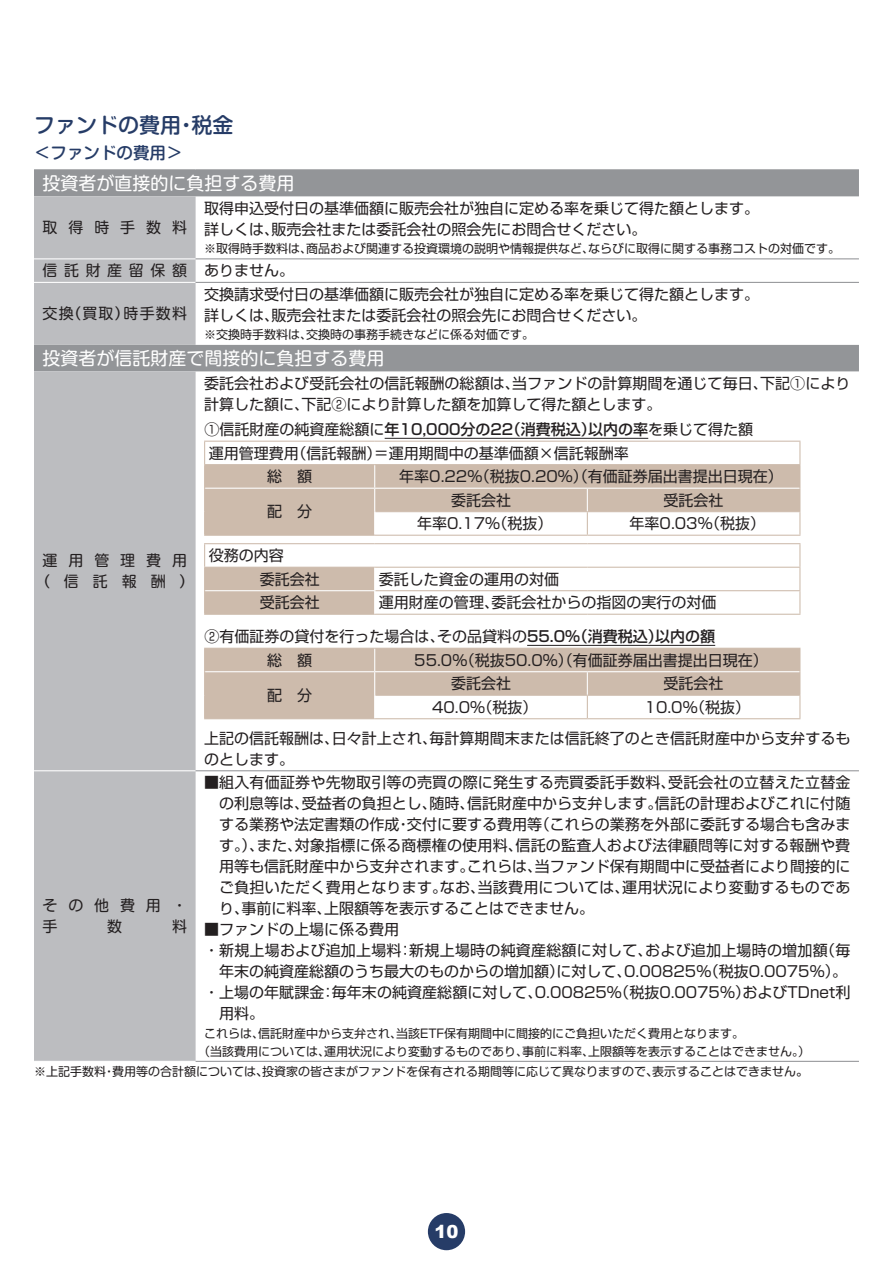
<style>
.page{position:relative;width:893px;height:1263px;background:#fff}
.page>*{position:absolute;margin:0;border:0;box-sizing:border-box;transform-origin:0 0}
.t1{font:500 21px "Shin M Go Pro";color:#263c67}
.t2{font:18px "Shin M Go Pro";color:#fff}
.t3{font:900 18px "Arial";color:#fff}
.t4{font:500 16.5px "Shin M Go Pro";color:#263c67}
.t5{font:15px/21px "Shin Go Pro";color:#231f20}
.t6{font:500 15px "Shin Go Pro";color:#231f20}
.t7{font:15px/21px "Shin M Go Pro";letter-spacing:.72em;color:#231f20;text-align:center}
.t8{font:15px "Shin M Go Pro";letter-spacing:.44em;color:#231f20}
.t9{font:12px/18px "Shin Go Pro";color:#231f20}
.t10{font:12px "Shin M Go Pro";color:#231f20}
.s1{font-family:"Shin Go Pro"}
.s2{font-weight:400}
.s3{font-weight:500}
</style>
<div class="page">
<div style="left:428px;top:1213px;width:37px;height:37px;background:#263c67;border-radius:50%"></div>
<svg style="left:34px;top:170px;width:825px;height:201px"></svg>
<div style="left:34px;top:196px;width:162px;height:865px;background:#bcbdc0"></div>
<hr style="left:34px;top:258px;width:162px;height:1px;background:#fff">
<hr style="left:34px;top:282px;width:162px;height:1px;background:#fff">
<hr style="left:34px;top:770px;width:162px;height:1px;background:#fff">
<hr style="left:34px;top:169px;width:162px;height:1px;background:#939598">
<hr style="left:196px;top:169px;width:663px;height:1px;background:#939598">
<hr style="left:196px;top:258px;width:663px;height:1px;background:#939598">
<hr style="left:196px;top:282px;width:663px;height:1px;background:#939598">
<hr style="left:196px;top:770px;width:663px;height:1px;background:#939598">
<hr style="left:196px;top:1061px;width:663px;height:1px;background:#939598">
<svg style="left:205px;top:465px;width:594px;height:253px;fill:#cdbbac"></svg>
<div style="left:375px;top:489px;width:424px;height:22px;background:#cdbbac"></div>
<svg style="left:375px;top:512px;width:425px;height:206px"></svg>
<hr style="left:204px;top:441px;width:171px;height:1px;background:#cdbbac">
<hr style="left:375px;top:441px;width:212px;height:1px;background:#cdbbac">
<hr style="left:587px;top:441px;width:213px;height:1px;background:#cdbbac">
<hr style="left:204px;top:464px;width:171px;height:1px;background:#cdbbac">
<hr style="left:375px;top:464px;width:212px;height:1px;background:#cdbbac">
<hr style="left:587px;top:464px;width:213px;height:1px;background:#cdbbac">
<svg style="left:204px;top:442px;width:1px;height:93px"></svg>
<hr style="left:204px;top:543px;width:171px;height:1px;background:#cdbbac">
<hr style="left:204px;top:567px;width:171px;height:1px;background:#cdbbac">
<svg style="left:204px;top:544px;width:1px;height:70px"></svg>
<hr style="left:204px;top:614px;width:171px;height:1px;background:#cdbbac">
<hr style="left:375px;top:511px;width:212px;height:1px;background:#cdbbac">
<hr style="left:587px;top:511px;width:213px;height:1px;background:#cdbbac">
<svg style="left:799px;top:442px;width:1px;height:93px"></svg>
<hr style="left:375px;top:543px;width:212px;height:1px;background:#cdbbac">
<hr style="left:587px;top:543px;width:213px;height:1px;background:#cdbbac">
<hr style="left:375px;top:567px;width:212px;height:1px;background:#cdbbac">
<hr style="left:587px;top:567px;width:213px;height:1px;background:#cdbbac">
<hr style="left:375px;top:590px;width:212px;height:1px;background:#cdbbac">
<hr style="left:587px;top:590px;width:213px;height:1px;background:#cdbbac">
<svg style="left:799px;top:544px;width:1px;height:70px"></svg>
<hr style="left:375px;top:614px;width:212px;height:1px;background:#cdbbac">
<hr style="left:587px;top:614px;width:213px;height:1px;background:#cdbbac">
<hr style="left:204px;top:648px;width:171px;height:1px;background:#cdbbac">
<hr style="left:375px;top:648px;width:212px;height:1px;background:#cdbbac">
<hr style="left:587px;top:648px;width:213px;height:1px;background:#cdbbac">
<svg style="left:204px;top:649px;width:1px;height:69px"></svg>
<hr style="left:204px;top:718px;width:171px;height:1px;background:#cdbbac">
<hr style="left:375px;top:695px;width:212px;height:1px;background:#cdbbac">
<hr style="left:587px;top:695px;width:213px;height:1px;background:#cdbbac">
<svg style="left:799px;top:649px;width:1px;height:69px"></svg>
<hr style="left:375px;top:718px;width:212px;height:1px;background:#cdbbac">
<hr style="left:587px;top:718px;width:213px;height:1px;background:#cdbbac">
<hr style="left:205px;top:671px;width:170px;height:1px;background:#fff">
<hr style="left:375px;top:671px;width:212px;height:1px;background:#fff">
<svg style="left:374px;top:649px;width:1px;height:69px"></svg>
<hr style="left:587px;top:671px;width:212px;height:1px;background:#fff">
<svg style="left:587px;top:672px;width:1px;height:46px"></svg>
<hr style="left:205px;top:488px;width:170px;height:1px;background:#fff">
<svg style="left:374px;top:568px;width:1px;height:46px"></svg>
<hr style="left:375px;top:488px;width:212px;height:1px;background:#fff">
<svg style="left:374px;top:465px;width:1px;height:70px"></svg>
<hr style="left:587px;top:488px;width:212px;height:1px;background:#fff">
<svg style="left:587px;top:489px;width:1px;height:46px"></svg>
<hr style="left:205px;top:590px;width:169px;height:1px;background:#fff">
<hr style="left:204px;top:535px;width:171px;height:1px;background:#cdbbac">
<hr style="left:375px;top:535px;width:212px;height:1px;background:#cdbbac">
<hr style="left:587px;top:535px;width:213px;height:1px;background:#cdbbac">
<hr style="left:385px;top:438px;width:263px;height:1px;background:#231f20">
<hr style="left:527px;top:645px;width:188px;height:1px;background:#231f20">
<h1 class="t1" style="left:34px;top:108px;width:201px">ファンドの費用・税金</h1>
<p class="t4" style="left:34px;top:139px;width:150px">＜ファンドの費用＞</p>
<p class="t2" style="left:43px;top:169px;width:254px">投資者が直接的に負担する費用</p>
<p class="t7" style="left:43px;top:215px;width:146px">取得時手数料</p>
<p class="t5" style="left:204px;top:196px;width:556px">取得申込受付日の基準価額に販売会社が独自に定める率を乗じて得た額とします。詳しくは、販売会社または委託会社の照会先にお問合せください。</p>
<p class="t9" style="left:204px;top:238px;width:637px">※取得時手数料は、商品および関連する投資環境の説明や情報提供など、ならびに取得に関する事務コストの対価です。</p>
<p class="t8" style="left:43px;top:259px;width:253px">信託財産留保額 <span class="s1">ありません。</span></p>
<p class="t7" style="left:43px;top:301px;width:146px">交換（買取）時手数料</p>
<p class="t5" style="left:204px;top:282px;width:556px">交換請求受付日の基準価額に販売会社が独自に定める率を乗じて得た額とします。詳しくは、販売会社または委託会社の照会先にお問合せください。</p>
<p class="t9" style="left:204px;top:324px;width:331px">※交換時手数料は、交換時の事務手続きなどに係る対価です。</p>
<p class="t2" style="left:43px;top:344px;width:344px">投資者が信託財産で間接的に負担する費用</p>
<p class="t7" style="left:35px;top:548px;width:161px">運用管理費用（信託報酬）</p>
<p class="t5" style="left:204px;top:371px;width:648px">委託会社および受託会社の信託報酬の総額は、当ファンドの計算期間を通じて毎日、下記①により計算した額に、下記②により計算した額を加算して得た額とします。</p>
<p class="t6" style="left:205px;top:417px;width:550px"><span class="s2">①信託財産の純資産総額に</span>年10,000分の22（消費税込）以内の率<span class="s2">を乗じて得た額</span></p>
<p class="t5" style="left:209px;top:441px;width:421px">運用管理費用（信託報酬）＝運用期間中の基準価額×信託報酬率</p>
<p class="t5" style="left:267px;top:464px;width:46px">総　額</p>
<p class="t5" style="left:399px;top:464px;width:385px">年率0.22％（税抜0.20％）（有価証券届出書提出日現在）</p>
<p class="t5" style="left:267px;top:499px;width:46px">配　分</p>
<p class="t5" style="left:451px;top:488px;width:61px">委託会社</p>
<p class="t5" style="left:664px;top:488px;width:62px">受託会社</p>
<p class="t5" style="left:417px;top:511px;width:137px">年率0.17％（税抜）</p>
<p class="t5" style="left:630px;top:511px;width:137px">年率0.03％（税抜）</p>
<p class="t5" style="left:260px;top:542px;width:61px;line-height:23.5px;text-indent:-51px">役務の内容<br>委託会社</p>
<p class="t5" style="left:379px;top:567px;width:181px">委託した資金の運用の対価</p>
<p class="t5" style="left:260px;top:590px;width:61px">受託会社</p>
<p class="t5" style="left:379px;top:590px;width:339px">運用財産の管理、委託会社からの指図の実行の対価</p>
<p class="t5" style="left:267px;top:623px;width:450px;line-height:23.5px;text-indent:-63px">②有価証券の貸付を行った場合は、その品貸料の<span class="s3">55.0％（消費税込）以内の額</span>総　額</p>
<p class="t5" style="left:414px;top:648px;width:355px">55.0％（税抜50.0％）（有価証券届出書提出日現在）</p>
<p class="t5" style="left:451px;top:671px;width:61px">委託会社</p>
<p class="t5" style="left:664px;top:671px;width:62px">受託会社</p>
<p class="t5" style="left:432px;top:695px;width:107px">40.0％（税抜）</p>
<p class="t5" style="left:267px;top:683px;width:46px">配　分</p>
<p class="t5" style="left:204px;top:690px;width:648px;line-height:31px;text-indent:440px">10.0％（税抜）<br>上記の信託報酬は、日々計上され、毎計算期間末または信託終了のとき信託財産中から支弁するも</p>
<p class="t5" style="left:204px;top:747px;width:91px">のとします。</p>
<p class="t5" style="left:219px;top:770px;width:633px;text-align:justify;text-indent:-15px">■組入有価証券や先物取引等の売買の際に発生する売買委託手数料、受託会社の立替えた立替金の利息等は、受益者の負担とし、随時、信託財産中から支弁します。信託の計理およびこれに付随する業務や法定書類の作成・交付に要する費用等（これらの業務を外部に委託する場合も含みます。）、また、対象指標に係る商標権の使用料、信託の監査人および法律顧問等に対する報酬や費用等も信託財産中から支弁されます。これらは、当ファンド保有期間中に受益者により間接的にご負担いただく費用となります。なお、当該費用については、運用状況により変動するものであり、事前に料率、上限額等を表示することはできません。</p>
<p class="t5" style="left:204px;top:917px;width:196px">■ファンドの上場に係る費用</p>
<p class="t5" style="left:204px;top:938px;width:648px">・新規上場および追加上場料：新規上場時の純資産総額に対して、および追加上場時の増加額（毎</p>
<p class="t5" style="left:219px;top:959px;width:630px">年末の純資産総額のうち最大のものからの増加額）に対して、0.00825％（税抜0.0075％）。</p>
<p class="t5" style="left:204px;top:980px;width:648px">・上場の年賦課金：毎年末の純資産総額に対して、0.00825％（税抜0.0075％）およびTDnet利</p>
<p class="t5" style="left:219px;top:1001px;width:46px">用料。</p>
<p class="t9" style="left:198px;top:1023px;width:613px;text-indent:6px">これらは、信託財産中から支弁され、当該ETF保有期間中に間接的にご負担いただく費用となります。<br>（当該費用については、運用状況により変動するものであり、事前に料率、上限額等を表示することはできません。）</p>
<p class="t10" style="left:34px;top:1062px;width:776px">※上記手数料・費用等の合計額については、投資家の皆さまがファンドを保有される期間等に応じて異なりますので、表示することはできません。</p>
<p class="t7" style="left:43px;top:893px;width:146px;text-align:left">その他費用・手</p>
<p class="t7" style="left:107px;top:914px;width:16px">数</p>
<p class="t7" style="left:172px;top:914px;width:16px">料</p>
<p class="t3" style="left:434px;top:1218px;width:26px">10</p>
</div>
